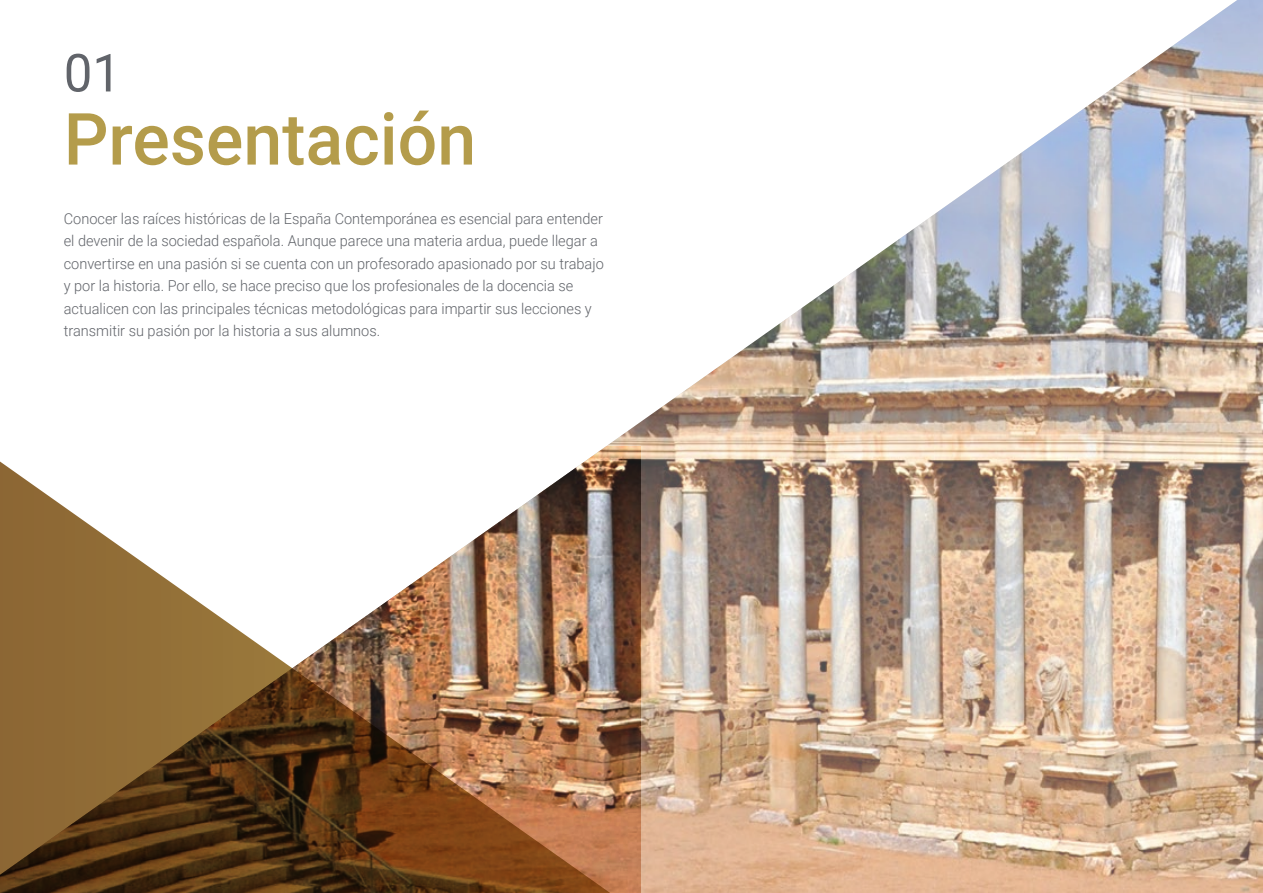
<style>
.page{position:relative;width:1263px;height:893px;background:#fff}
.page>*{position:absolute;margin:0;border:0;box-sizing:border-box;transform-origin:0 0}
.t1{font:500 72px "Roboto";color:#b49c4b}
.t2{font:52.5px "Roboto";color:#61646a}
.t3{font:300 15px/22.5px "Roboto";color:#61646a}
</style>
<div class="page">
<img style="left:607px;top:0;width:656px;height:893px">
<img style="left:0;top:446px;width:640px;height:447px">
<h2 class="t2" style="left:64px;top:36px;width:59px">01</h2>
<h1 class="t1" style="left:64px;top:89px;width:414px">Presentación</h1>
<p class="t3" style="left:64px;top:207px;width:542px">Conocer las raíces históricas de la España Contemporánea es esencial para entender el devenir de la sociedad española. Aunque parece una materia ardua, puede llegar a convertirse en una pasión si se cuenta con un profesorado apasionado por su trabajo y por la historia. Por ello, se hace preciso que los profesionales de la docencia se actualicen con las principales técnicas metodológicas para impartir sus lecciones y transmitir su pasión por la historia a sus alumnos.</p>
</div>
